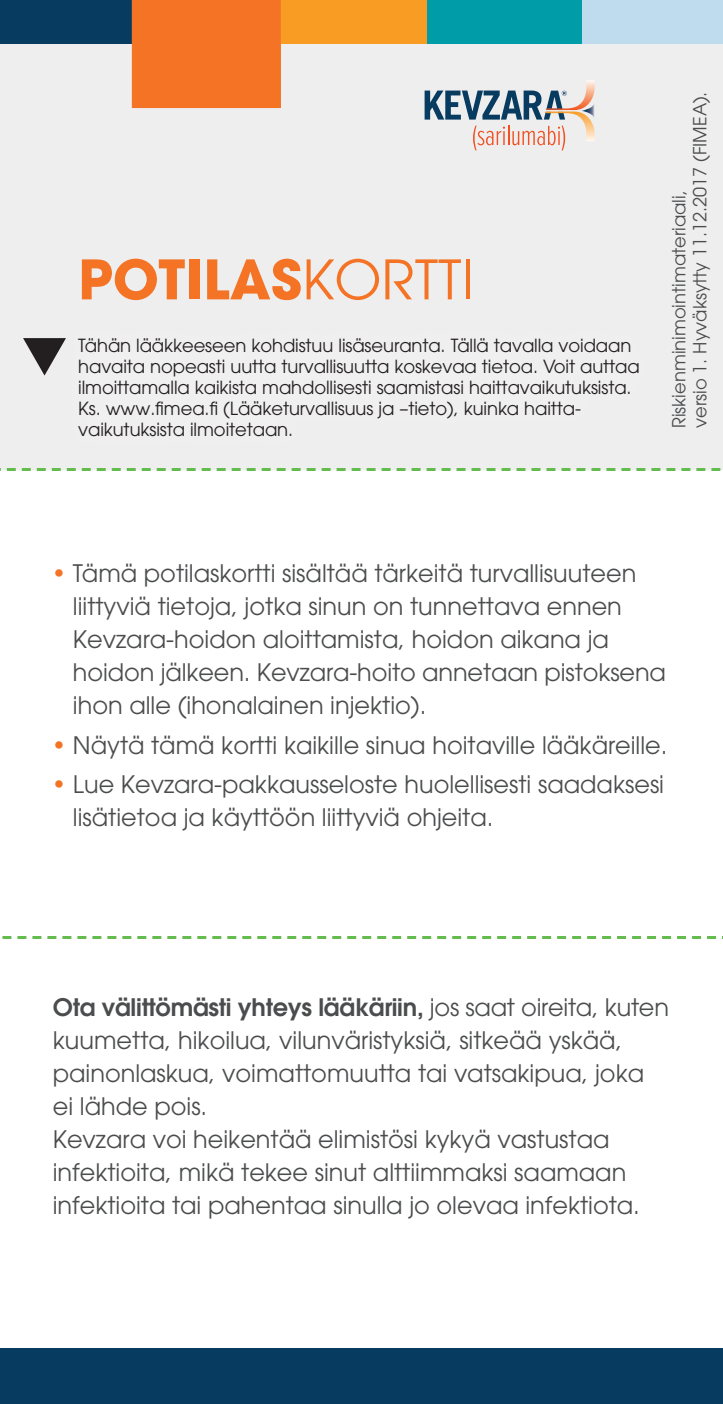
<style>
.page{position:relative;width:723px;height:1404px;background:#fff}
.page>*{position:absolute;margin:0;border:0;box-sizing:border-box;transform-origin:0 0}
.t1{font:700 54px "Avant Garde";letter-spacing:.005em;color:#f47325}
.t2{font:24px/33px "Avant Garde";color:#4b4c4d}
.pakko_A4{font:18px/21px "Avant Garde";letter-spacing:-.005em;color:#231f20}
.t3{font:18px/21px "Avant Garde";color:#4b4c4d}
.s1{font-weight:400}
.s2{color:#f47325}
.s3{font-weight:600}
</style>
<div class="page">
<div style="left:0;top:0;width:723px;height:469px;background:#eeeeef"></div>
<div style="left:0;top:1348px;width:723px;height:55px;background:#083b60"></div>
<div style="left:0;top:0;width:132px;height:43px;background:#083b60"></div>
<div style="left:132px;top:0;width:149px;height:108px;background:#f47325"></div>
<div style="left:281px;top:0;width:156px;height:43px;background:#f89c24"></div>
<div style="left:427px;top:0;width:166px;height:43px;background:#009da9"></div>
<div style="left:583px;top:0;width:140px;height:43px;background:#bfdbee"></div>
<svg style="left:23px;top:338px;width:38px;height:38px"></svg>
<svg style="left:424px;top:80px;width:171px;height:71px"></svg>
<svg style="left:2px;top:936px;width:721px;height:2px"></svg>
<svg style="left:0;top:468px;width:723px;height:3px"></svg>
<p class="t1" style="left:78px;top:244px;width:397px">POTILAS<span class="s1">KORTTI</span></p>
<p class="pakko_A4" style="left:78px;top:335px;width:563px">Tähän lääkkeeseen kohdistuu lisäseuranta. Tällä tavalla voidaan havaita nopeasti uutta turvallisuutta koskevaa tietoa. Voit auttaa ilmoittamalla kaikista mahdollisesti saamistasi haittavaikutuksista.<br>Ks. www.fimea.fi (Lääketurvallisuus ja –tieto), kuinka haitta&shy;vaikutuksista ilmoitetaan.</p>
<p class="t3" style="left:668px;top:428px;width:338px;rotate:-90deg">Riskienminimointimateriaali,<br>versio 1. Hyväksytty 11.12.2017 (FIMEA).</p>
<p class="t2" style="left:73px;top:557px;width:594px;text-indent:-21px"><span class="s2">•</span> Tämä potilaskortti sisältää tärkeitä turvallisuuteen liittyviä tietoja, jotka sinun on tunnettava ennen Kevzara-hoidon aloittamista, hoidon aikana ja hoidon jälkeen. Kevzara-hoito annetaan pistoksena ihon alle (ihonalainen injektio).</p>
<p class="t2" style="left:52px;top:728px;width:617px"><span class="s2">•</span> Näytä tämä kortti kaikille sinua hoitaville lääkäreille.</p>
<p class="t2" style="left:73px;top:767px;width:593px;text-indent:-21px"><span class="s2">•</span> Lue Kevzara-pakkausseloste huolellisesti saadaksesi lisätietoa ja käyttöön liittyviä ohjeita.</p>
<p class="t2" style="left:53px;top:990px;width:618px"><span class="s3">Ota välittömästi yhteys lääkäriin,</span> jos saat oireita, kuten kuumetta, hikoilua, vilunväristyksiä, sitkeää yskää, painonlaskua, voimattomuutta tai vatsakipua, joka ei lähde pois.</p>
<p class="t2" style="left:53px;top:1122px;width:588px">Kevzara voi heikentää elimistösi kykyä vastustaa infektioita, mikä tekee sinut alttiimmaksi saamaan infektioita tai pahentaa sinulla jo olevaa infektiota.</p>
</div>
